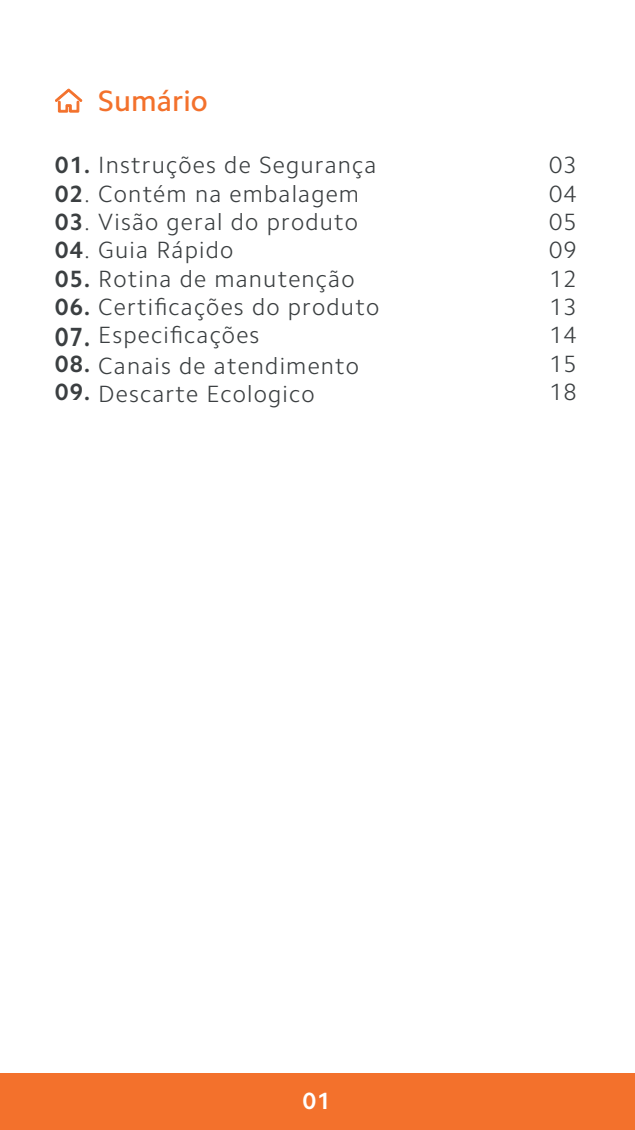
<style>
.page{position:relative;width:635px;height:1130px;background:#fff}
.page>*{position:absolute;margin:0;border:0;box-sizing:border-box;transform-origin:0 0}
.t1{font:500 29.6px "Camphor Pro";color:#f3712c}
.t2{font:300 23.6px/28.4px "Camphor Pro";letter-spacing:.05em;color:#3b3f41;text-align:justify}
.t3{font:700 23.6px "Camphor Pro";color:#fff}
.s1{font-weight:700}
.s2{font-weight:700;font-size:26.4px}
</style>
<div class="page">
<div style="left:0;top:1073px;width:635px;height:56px;background:#f3712c"></div>
<svg style="left:55px;top:89px;width:27px;height:23px"></svg>
<p class="t1" style="left:98px;top:83px;width:111px">Sumário</p>
<p class="t2" style="left:55px;top:151px;width:323px"><span class="s1">01.</span> Instruções de Segurança</p>
<p class="t2" style="left:55px;top:179px;width:305px"><span class="s1">02</span>. Contém na embalagem</p>
<p class="t2" style="left:55px;top:207px;width:304px"><span class="s1">03</span>. Visão geral do produto</p>
<p class="t2" style="left:55px;top:236px;width:180px"><span class="s1">04</span>. Guia Rápido</p>
<p class="t2" style="left:55px;top:264px;width:301px"><span class="s1">05.</span> Rotina de manutenção</p>
<p class="t2" style="left:55px;top:292px;width:325px"><span class="s1">06.</span> Certificações do produto</p>
<p class="t2" style="left:55px;top:321px;width:206px"><span class="s2">07.</span> Especificações</p>
<p class="t2" style="left:55px;top:351px;width:305px"><span class="s1">08.</span> Canais de atendimento</p>
<p class="t2" style="left:55px;top:380px;width:261px"><span class="s1">09.</span> Descarte Ecologico</p>
<p class="t2" style="left:549px;top:151px;width:29px">03<br>04<br>05<br>09<br>12<br>13<br>14<br>15<br>18</p>
<p class="t3" style="left:303px;top:1087px;width:29px">01</p>
</div>
